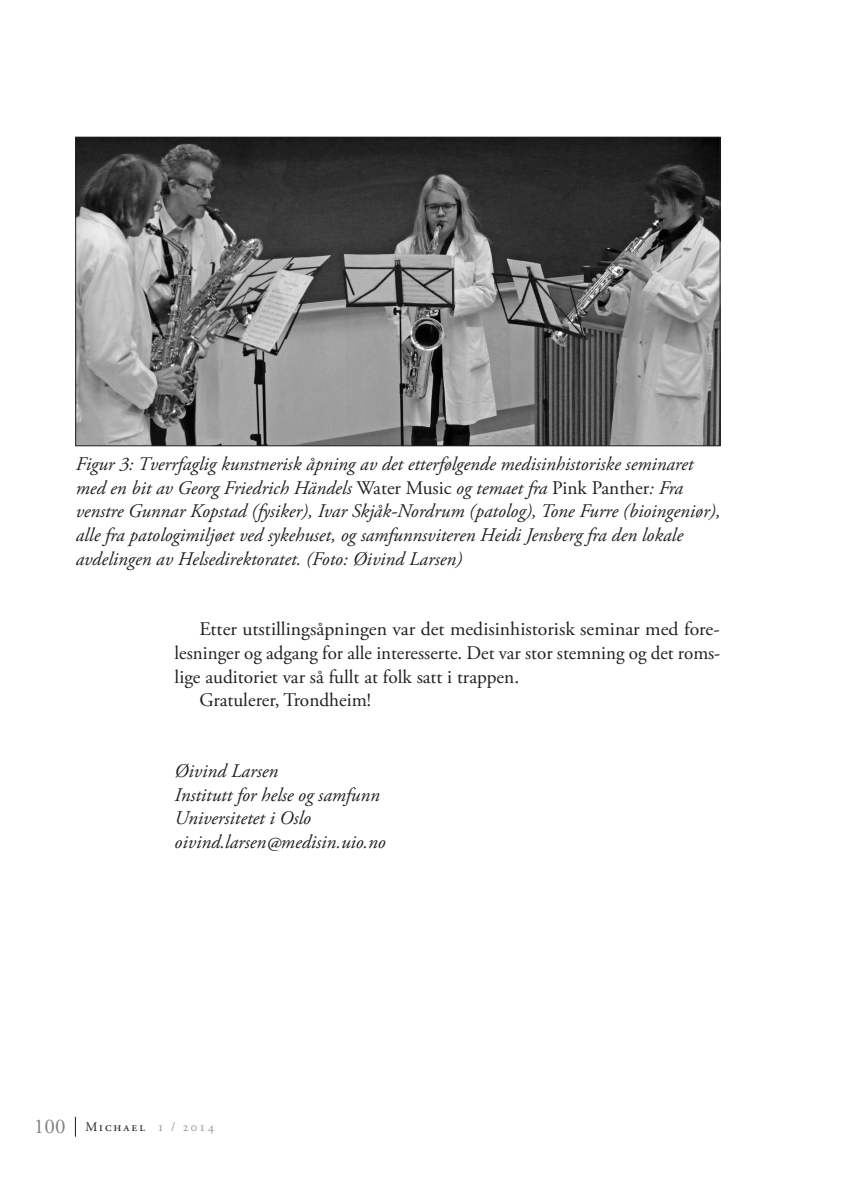
<style>
.page{position:relative;width:845px;height:1192px;background:#fff}
.page>*{position:absolute;margin:0;border:0;box-sizing:border-box;transform-origin:0 0}
.t1{font:italic 19.25px/23.6px "Adobe Garamond Pro";color:#231f20}
.t2{font:19.25px "Adobe Garamond Pro";color:#231f20}
.t3{font:13.12px "Adobe Garamond Pro";letter-spacing:.15em;color:#231f20}
.s1{font-style:normal}
.s2{font-size:21px;color:#808285}
.s3{color:#939598}
</style>
<div class="page">
<svg style="left:75px;top:1116px;width:1px;height:20px"></svg>
<img style="left:77px;top:139px;width:642px;height:305px">
<p class="t1" style="left:76px;top:453px;width:646px">Figur 3: Tverrfaglig kunstnerisk åpning av det etterfølgende medisinhistoriske seminaret med en bit av Georg Friedrich Händels <span class="s1">Water Music</span> og temaet fra <span class="s1">Pink Panther</span>: Fra venstre Gunnar Kopstad (fysiker), Ivar Skjåk-Nordrum (patolog), Tone Furre (bioingeniør), alle fra patologimiljøet ved sykehuset, og samfunnsviteren Heidi Jensberg fra den lokale avdelingen av Helsedirektoratet. (Foto: Øivind Larsen)</p>
<p class="t2" style="left:199px;top:617px;width:520px">Etter utstillingsåpningen var det medisinhistorisk seminar med fore-</p>
<p class="t2" style="left:175px;top:641px;width:547px">lesninger og adgang for alle interesserte. Det var stor stemning og det roms-</p>
<p class="t2" style="left:175px;top:665px;width:346px">lige auditoriet var så fullt at folk satt i trappen.</p>
<p class="t2" style="left:199px;top:688px;width:173px">Gratulerer, Trondheim!</p>
<p class="t1" style="left:175px;top:759px;width:212px">Øivind Larsen<br>Institutt for helse og samfunn<br>Universitetet i Oslo oivind.larsen@medisin.uio.no</p>
<p class="t3" style="left:34px;top:1118px;width:182px"><span class="s2">100</span> Michael <span class="s3">1 / 2014</span></p>
</div>
